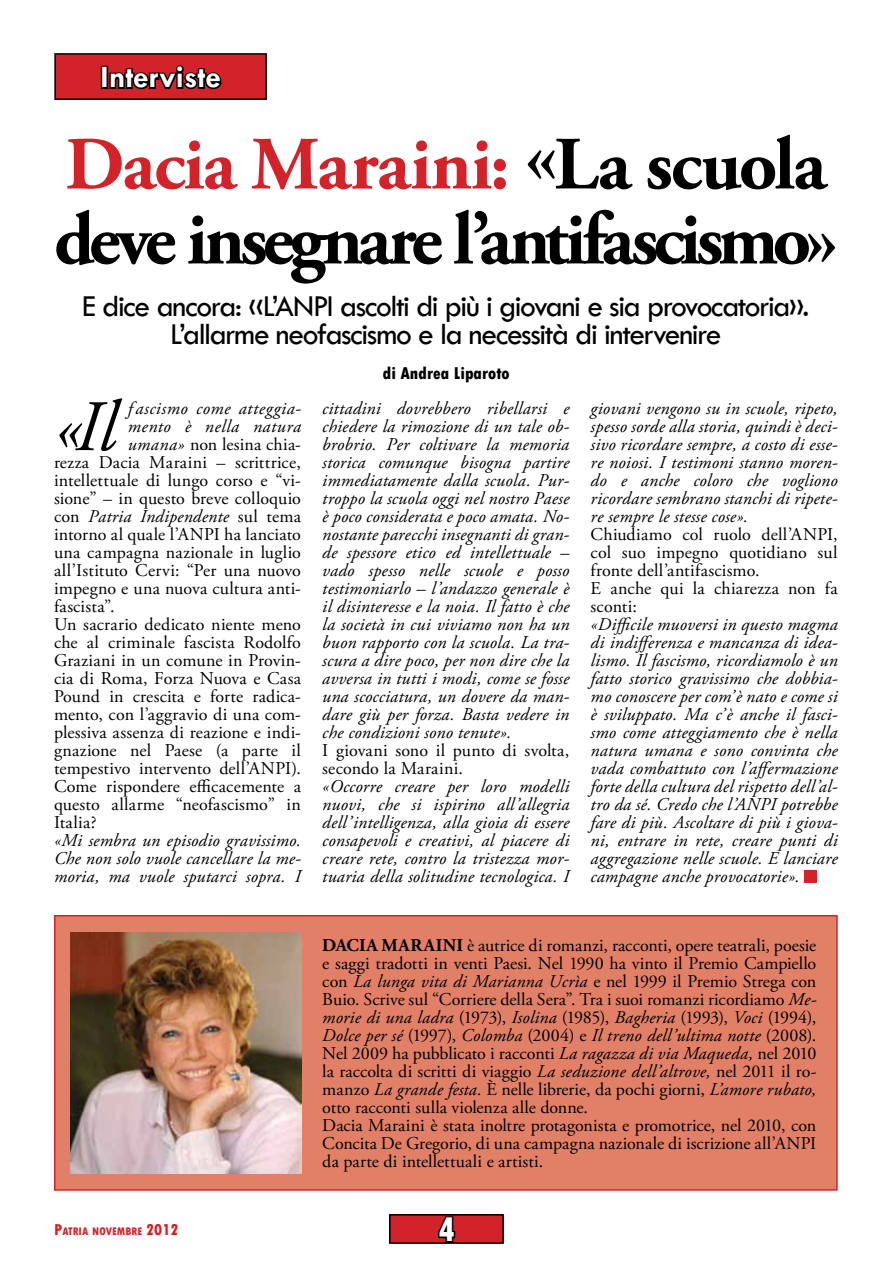
<style>
.page{position:relative;width:893px;height:1263px;background:#fff}
.page>*{position:absolute;margin:0;border:0;box-sizing:border-box;transform-origin:0 0}
.t1{font:700 75px "Adobe Garamond Pro";letter-spacing:-.06em;color:#000}
.t2{font:700 75px "Adobe Garamond Pro";letter-spacing:-.025em;color:#d2232a}
.Stile_di_paragrafo_2{font:italic 72.3px "Adobe Garamond Pro";color:#000}
.t3{font:800 condensed 36px "Tw Cen";color:#fff}
.t4{font:31.5px "Tw Cen";letter-spacing:-.045em;color:#000}
.t5{font:700 31.5px "Tw Cen";color:#fff}
.Stile_di_paragrafo_2-2{font:italic 18px/18px "Adobe Garamond Pro";letter-spacing:.015em;color:#000;text-align:justify}
.Stile_di_paragrafo_2-3{font:18px/18px "Adobe Garamond Pro";color:#000;text-align:justify}
.t6{font:800 condensed 18px "Tw Cen";color:#000}
.t7{font:800 condensed 11.55px "Tw Cen";color:#d2232a}
.s1{color:#000}
.s2{font-style:italic}
.s3{font-style:normal}
.s4{font-weight:700}
.s5{font-size:16.5px}
</style>
<div class="page">
<div style="left:54px;top:915px;width:784px;height:276px;background:#e18067;border:2px solid #d2232a"></div>
<div style="left:390px;top:1215px;width:113px;height:28px;background:#d2232a"></div>
<svg style="left:438px;top:1217px;width:18px;height:24px"></svg>
<div style="left:389px;top:1214px;width:115px;height:30px;border:2px solid #000"></div>
<div style="left:55px;top:54px;width:211px;height:45px;background:#d2232a"></div>
<div style="left:101px;top:66px;width:7px;height:23px;border:3px solid #000"></div>
<svg style="left:108px;top:65px;width:114px;height:25px"></svg>
<div style="left:54px;top:53px;width:213px;height:47px;border:2px solid #000"></div>
<img style="left:71px;top:932px;width:230px;height:241px">
<div style="left:804px;top:870px;width:12px;height:12px;background:#d2232a"></div>
<p class="t5" style="left:100px;top:59px;width:122px">Interviste</p>
<p class="t2" style="left:65px;top:121px;width:763px">Dacia Maraini: <span class="s1">«La scuola</span></p>
<p class="t1" style="left:54px;top:196px;width:785px">deve insegnare l’antifascismo»</p>
<p class="t4" style="left:82px;top:287px;width:729px">E dice ancora: «L’ANPI ascolti di più i giovani e sia provocatoria».</p>
<p class="t4" style="left:170px;top:315px;width:553px">L’allarme neofascismo e la necessità di intervenire</p>
<p class="Stile_di_paragrafo_2" style="left:54px;top:384px;width:63px">«Il</p>
<p class="Stile_di_paragrafo_2-2" style="left:128px;top:400px;width:175px">f ascismo come atteggia-</p>
<p class="Stile_di_paragrafo_2-2" style="left:128px;top:418px;width:175px">mento è nella natura</p>
<p class="Stile_di_paragrafo_2-3" style="left:128px;top:436px;width:175px"><span class="s2">umana»</span> non lesina chia-</p>
<p class="Stile_di_paragrafo_2-3" style="left:54px;top:454px;width:248px">rezza Dacia Maraini – scrittrice,</p>
<p class="Stile_di_paragrafo_2-3" style="left:54px;top:472px;width:249px">intellettuale di lungo corso e “vi-</p>
<p class="Stile_di_paragrafo_2-3" style="left:54px;top:490px;width:249px">sione” – in questo breve colloquio</p>
<p class="Stile_di_paragrafo_2-2" style="left:54px;top:508px;width:249px"><span class="s3">con</span> Patria Indipendente <span class="s3">sul tema</span></p>
<p class="Stile_di_paragrafo_2-3" style="left:54px;top:526px;width:248px">intorno al quale l’ANPI ha lanciato</p>
<p class="Stile_di_paragrafo_2-3" style="left:54px;top:544px;width:249px">una campagna nazionale in luglio</p>
<p class="Stile_di_paragrafo_2-3" style="left:54px;top:562px;width:248px">all’Istituto Cervi: “Per una nuovo</p>
<p class="Stile_di_paragrafo_2-3" style="left:54px;top:580px;width:249px">impegno e una nuova cultura anti-</p>
<p class="Stile_di_paragrafo_2-3" style="left:54px;top:598px;width:62px">fascista”.</p>
<p class="Stile_di_paragrafo_2-3" style="left:54px;top:616px;width:249px">Un sacrario dedicato niente meno che al criminale fascista Rodolfo Graziani in un comune in Provin&shy;cia di Roma, Forza Nuova e Casa Pound in crescita e forte radica&shy;mento, con l’aggravio di una com&shy;plessiva assenza di reazione e indi&shy;gnazione nel Paese (a parte il tempestivo intervento dell’ANPI).<br>Come rispondere efficacemente a questo allarme “neofascismo” in Italia?</p>
<p class="Stile_di_paragrafo_2-2" style="left:54px;top:832px;width:249px">«Mi sembra un episodio gravissimo.<br>Che non solo vuole cancellare la me&shy;moria, ma vuole sputarci sopra. I</p>
<p class="t6" style="left:383px;top:363px;width:128px">di Andrea Liparoto</p>
<p class="Stile_di_paragrafo_2-2" style="left:322px;top:400px;width:249px">cittadini dovrebbero ribellarsi e chiedere la rimozione di un tale ob&shy;brobrio. Per coltivare la memoria storica comunque bisogna partire immediatamente dalla scuola. Pur&shy;troppo la scuola oggi nel nostro Paese è poco considerata e poco amata. No&shy;nostante parecchi insegnanti di gran&shy;de spessore etico ed intellettuale – vado spesso nelle scuole e posso testimoniarlo – l’andazzo generale è il disinteresse e la noia. Il fatto è che la società in cui viviamo non ha un buon rapporto con la scuola. La tra&shy;scura a dire poco, per non dire che la avversa in tutti i modi, come se fosse una scocciatura, un dovere da man&shy;dare giù per forza. Basta vedere in che condizioni sono tenute».</p>
<p class="Stile_di_paragrafo_2-3" style="left:322px;top:742px;width:248px">I giovani sono il punto di svolta, secondo la Maraini.</p>
<p class="Stile_di_paragrafo_2-2" style="left:322px;top:778px;width:249px">«Occorre creare per loro modelli nuovi, che si ispirino all’allegria dell’intelligenza, alla gioia di essere consapevoli e creativi, al piacere di creare rete, contro la tristezza mor&shy;tuaria della solitudine tecnologica. I</p>
<p class="Stile_di_paragrafo_2-2" style="left:591px;top:400px;width:249px">giovani vengono su in scuole, ripeto, spesso sorde alla storia, quindi è deci&shy;sivo ricordare sempre, a costo di esse&shy;re noiosi. I testimoni stanno moren&shy;do e anche coloro che vogliono ricordare sembrano stanchi di ripete&shy;re sempre le stesse cose».</p>
<p class="Stile_di_paragrafo_2-3" style="left:591px;top:526px;width:249px">Chiudiamo col ruolo dell’ANPI, col suo impegno quotidiano sul fronte dell’antifascismo.</p>
<p class="Stile_di_paragrafo_2-3" style="left:591px;top:580px;width:249px">E anche qui la chiarezza non fa sconti:</p>
<p class="Stile_di_paragrafo_2-2" style="left:591px;top:616px;width:249px">«Difficile muoversi in questo magma di indifferenza e mancanza di idea&shy;lismo. Il fascismo, ricordiamolo è un fatto storico gravissimo che dobbia&shy;mo conoscere per com’è nato e come si è sviluppato. Ma c’è anche il fasci&shy;smo come atteggiamento che è nella natura umana e sono convinta che vada combattuto con l’affermazione forte della cultura del rispetto dell’al&shy;tro da sé. Credo che l’ANPI potrebbe fare di più. Ascoltare di più i giova&shy;ni, entrare in rete, creare punti di aggregazione nelle scuole. E lanciare campagne anche provocatorie».</p>
<p class="Stile_di_paragrafo_2-3" style="left:322px;top:937px;width:496px"><span class="s4">DACIA MARAINI</span> è autrice di romanzi, racconti, opere teatrali, poesie e saggi tradotti in venti Paesi. Nel 1990 ha vinto il Premio Campiello con <span class="s2">La lunga vita di Marianna Ucrìa</span> e nel 1999 il Premio Strega con Buio. Scrive sul “Corriere della Sera”. Tra i suoi romanzi ricordiamo <span class="s2">Me&shy;morie di una ladra</span> (1973), <span class="s2">Isolina</span> (1985), <span class="s2">Bagheria</span> (1993), <span class="s2">Voci</span> (1994), <span class="s2">Dolce per sé</span> (1997), <span class="s2">Colomba</span> (2004) e <span class="s2">Il treno dell’ultima notte</span> (2008).<br>Nel 2009 ha pubblicato i racconti <span class="s2">La ragazza di via Maqueda,</span> nel 2010 la raccolta di scritti di viaggio <span class="s2">La seduzione dell’altrove,</span> nel 2011 il ro&shy;manzo <span class="s2">La grande festa.</span> È nelle librerie, da pochi giorni, <span class="s2">L’amore rubato, </span>otto racconti sulla violenza alle donne.</p>
<p class="Stile_di_paragrafo_2-3" style="left:322px;top:1117px;width:495px">Dacia Maraini è stata inoltre protagonista e promotrice, nel 2010, con Concita De Gregorio, di una campagna nazionale di iscrizione all’ANPI da parte di intellettuali e artisti.</p>
<p class="t7" style="left:54px;top:1224px;width:126px"><span class="s5">P</span>ATRIA NOVEMBRE <span class="s5">2012</span></p>
<p class="t3" style="left:438px;top:1208px;width:19px">4</p>
</div>
